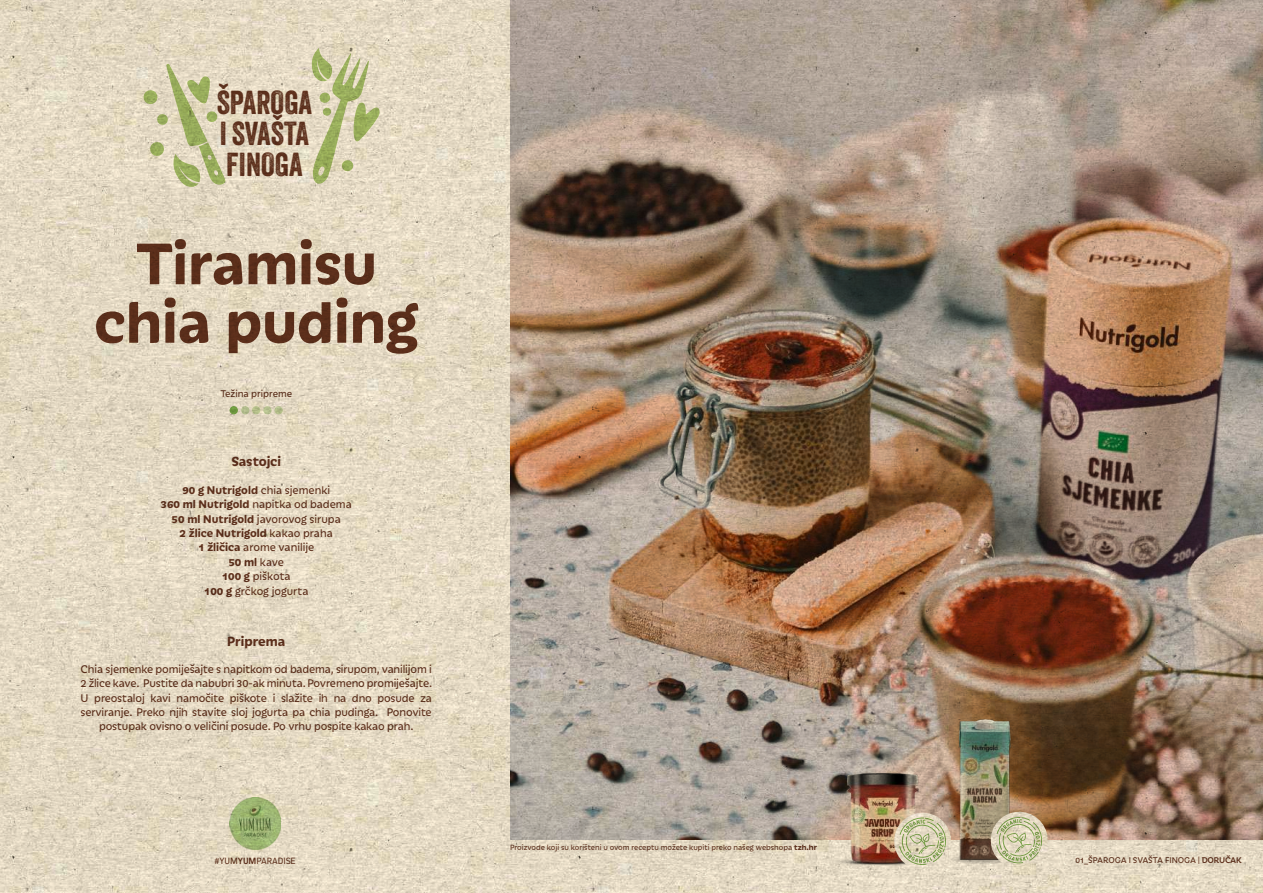
<style>
.page{position:relative;width:1263px;height:893px;background:#fff}
.page>*{position:absolute;margin:0;border:0;box-sizing:border-box;transform-origin:0 0}
.t1{font:700 63px/58.5px "Iskra";color:#663724;text-align:center}
.t2{font:32.25px/31.2px "Veneer";color:#663724;text-align:justify}
.t3{font:700 14.25px "Iskra";color:#663724}
.t4{font:12px/14.4px "Iskra";letter-spacing:-.01em;color:#663724;text-align:center}
.t5{font:10.5px "Iskra";color:#663724}
.t6{font:9.45px "Kiro";color:#663724}
.t7{font:9px "Iskra";letter-spacing:-.01em;color:#663724}
.t8{font:8.25px "Iskra";color:#663724}
.s1{font-weight:700}
.s2{font-weight:500}
</style>
<div class="page">
<img style="left:0;top:0;width:1263px;height:893px">
<h2 class="t2" style="left:217px;top:86px;width:97px">ŠPAROGA I SVAŠTA FINOGA</h2>
<h1 class="t1" style="left:94px;top:230px;width:326px">Tiramisu chia puding</h1>
<p class="t5" style="left:220px;top:386px;width:73px">Težina pripreme</p>
<p class="t3" style="left:231px;top:451px;width:51px">Sastojci</p>
<p class="t4" style="left:161px;top:482px;width:193px"><span class="s1">90 g Nutrigold</span> chia sjemenki<br><span class="s1">360 ml Nutrigold</span> napitka od badema<br><span class="s1">50 ml Nutrigold</span> javorovog sirupa<br><span class="s1">2 žlice Nutrigold</span> kakao praha<br><span class="s1">1 žličica</span> arome vanilije<br><span class="s1">50 ml</span> kave<br><span class="s1">100 g</span> piškota<br><span class="s1">100 g</span> grčkog jogurta</p>
<p class="t3" style="left:227px;top:631px;width:60px">Priprema</p>
<p class="t4" style="left:81px;top:661px;width:353px">Chia sjemenke pomiješajte s napitkom od badema, sirupom, vanilijom i 2 žlice kave. Pustite da nabubri 30-ak minuta. Povremeno promiješajte.<br>U preostaloj kavi namočite piškote i slažite ih na dno posude za serviranje. Preko njih stavite sloj jogurta pa chia pudinga. Ponovite postupak ovisno o veličini posude. Po vrhu pospite kakao prah.</p>
<p class="t8" style="left:510px;top:842px;width:308px">Proizvode koji su korišteni u ovom receptu možete kupiti preko našeg webshopa <span class="s1">tzh.hr</span></p>
<p class="t6" style="left:214px;top:855px;width:83px">#YUM<span class="s1">YUM</span>PARADISE</p>
<p class="t7" style="left:1075px;top:854px;width:168px">01_ŠPAROGA I SVAŠTA FINOGA | <span class="s2">DORUČAK</span></p>
</div>
